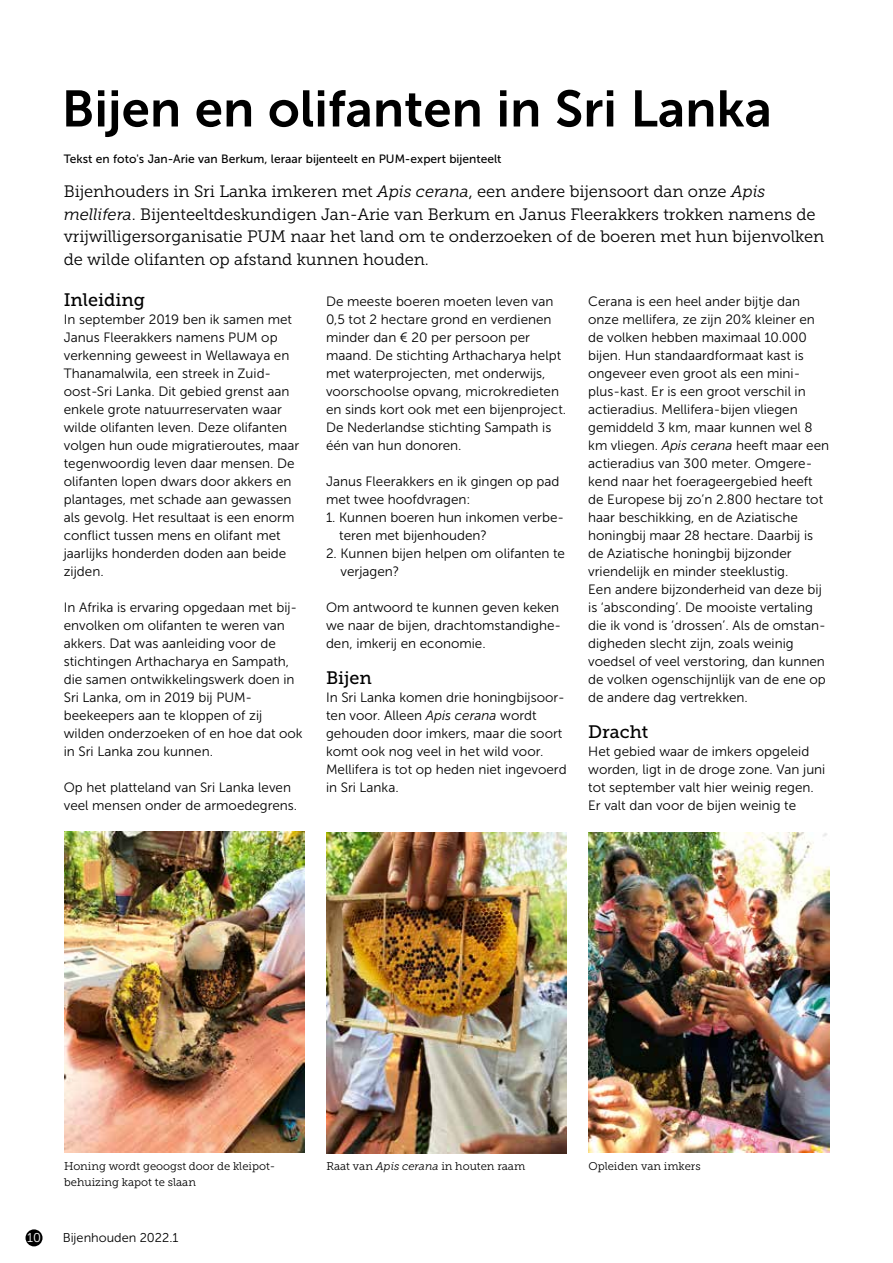
<style>
.page{position:relative;width:893px;height:1263px;background:#fff}
.page>*{position:absolute;margin:0;border:0;box-sizing:border-box;transform-origin:0 0}
.t1{font:51px "Museo Sans 700";color:#000}
.t2{font:18px "Museo Slab 500";color:#000}
.t3{font:16.5px/22.5px "Museo Slab 300";letter-spacing:-.005em;color:#000}
.t4{font:13.5px/18px "Museo Sans 300";color:#000}
.t5{font:12.75px "Museo Sans 300";color:#000}
.t6{font:12.75px "Museo Sans 300";color:#fff}
.t7{font:12px "Museo Sans 500";color:#000}
.t8{font:11.25px/16.5px "Museo Slab 300";color:#000}
.s1{font-style:italic}
</style>
<div class="page">
<img style="left:64px;top:832px;width:241px;height:321px">
<img style="left:326px;top:832px;width:241px;height:321px">
<img style="left:588px;top:832px;width:241px;height:321px">
<div style="left:26px;top:1229px;width:17px;height:17px;background:#000;border-radius:50%"></div>
<h1 class="t1" style="left:62px;top:80px;width:712px">Bijen en olifanten in Sri Lanka</h1>
<p class="t7" style="left:64px;top:152px;width:439px">Tekst en foto's Jan-Arie van Berkum, leraar bijenteelt en PUM-expert bijenteelt</p>
<p class="t3" style="left:64px;top:181px;width:762px">Bijenhouders in Sri Lanka imkeren met <span class="s1">Apis cerana</span>, een andere bijensoort dan onze <span class="s1">Apis mellifera</span>. Bijenteeltdeskundigen Jan-Arie van Berkum en Janus Fleerakkers trokken namens de vrijwilligersorganisatie PUM naar het land om te onderzoeken of de boeren met hun bijenvolken de wilde olifanten op afstand kunnen houden.</p>
<h2 class="t2" style="left:64px;top:290px;width:83px">Inleiding</h2>
<p class="t4" style="left:64px;top:310px;width:237px">In september 2019 ben ik samen met Janus Fleerakkers namens PUM op verkenning geweest in Wellawaya en Thanamalwila, een streek in Zuid&shy;oost-Sri Lanka. Dit gebied grenst aan enkele grote natuurreservaten waar wilde olifanten leven. Deze olifanten volgen hun oude migratieroutes, maar tegenwoordig leven daar mensen. De olifanten lopen dwars door akkers en plantages, met schade aan gewassen als gevolg. Het resultaat is een enorm conflict tussen mens en olifant met jaarlijks honderden doden aan beide zijden.</p>
<p class="t4" style="left:64px;top:598px;width:240px">In Afrika is ervaring opgedaan met bij&shy;envolken om olifanten te weren van akkers. Dat was aanleiding voor de stichtingen Arthacharya en Sampath, die samen ontwikkelingswerk doen in Sri Lanka, om in 2019 bij PUM&shy;beekeepers aan te kloppen of zij wilden onderzoeken of en hoe dat ook in Sri Lanka zou kunnen.</p>
<p class="t4" style="left:64px;top:778px;width:235px">Op het platteland van Sri Lanka leven veel mensen onder de armoedegrens.</p>
<p class="t4" style="left:588px;top:292px;width:242px">Cerana is een heel ander bijtje dan onze mellifera, ze zijn 20% kleiner en de volken hebben maximaal 10.000 bijen. Hun standaardformaat kast is ongeveer even groot als een mini&shy;plus-kast. Er is een groot verschil in actieradius. Mellifera-bijen vliegen gemiddeld 3 km, maar kunnen wel 8 km vliegen. <span class="s1">Apis cerana</span> heeft maar een actieradius van 300 meter. Omgere&shy;kend naar het foerageergebied heeft de Europese bij zo’n 2.800 hectare tot haar beschikking, en de Aziatische honingbij maar 28 hectare. Daarbij is de Aziatische honingbij bijzonder vriendelijk en minder steeklustig.<br>Een andere bijzonderheid van deze bij is ‘absconding’. De mooiste vertaling die ik vond is ‘drossen’. Als de omstan&shy;digheden slecht zijn, zoals weinig voedsel of veel verstoring, dan kunnen de volken ogenschijnlijk van de ene op de andere dag vertrekken.</p>
<h2 class="t2" style="left:588px;top:722px;width:62px">Dracht</h2>
<p class="t4" style="left:588px;top:742px;width:239px">Het gebied waar de imkers opgeleid worden, ligt in de droge zone. Van juni tot september valt hier weinig regen.<br>Er valt dan voor de bijen weinig te</p>
<p class="t4" style="left:326px;top:292px;width:242px">De meeste boeren moeten leven van 0,5 tot 2 hectare grond en verdienen minder dan € 20 per persoon per maand. De stichting Arthacharya helpt met waterprojecten, met onderwijs, voorschoolse opvang, microkredieten en sinds kort ook met een bijenproject.<br>De Nederlandse stichting Sampath is één van hun donoren.</p>
<p class="t4" style="left:326px;top:472px;width:235px">Janus Fleerakkers en ik gingen op pad met twee hoofdvragen:</p>
<p class="t4" style="left:339px;top:508px;width:226px;text-indent:-13px">1. Kunnen boeren hun inkomen verbe&shy;teren met bijenhouden?</p>
<p class="t4" style="left:341px;top:544px;width:226px;text-indent:-15px">2. Kunnen bijen helpen om olifanten te verjagen?</p>
<p class="t4" style="left:326px;top:598px;width:237px">Om antwoord te kunnen geven keken we naar de bijen, drachtomstandighe&shy;den, imkerij en economie.</p>
<h2 class="t2" style="left:326px;top:668px;width:47px">Bijen</h2>
<p class="t4" style="left:326px;top:688px;width:242px">In Sri Lanka komen drie honingbijsoor&shy;ten voor. Alleen <span class="s1">Apis cerana</span> wordt gehouden door imkers, maar die soort komt ook nog veel in het wild voor.<br>Mellifera is tot op heden niet ingevoerd in Sri Lanka.</p>
<p class="t8" style="left:64px;top:1157px;width:213px">Honing wordt geoogst door de kleipot&shy;behuizing kapot te slaan</p>
<p class="t8" style="left:326px;top:1158px;width:200px">Raat van <span class="s1">Apis cerana</span> in houten raam</p>
<p class="t8" style="left:588px;top:1158px;width:114px">Opleiden van imkers</p>
<p class="t6" style="left:27px;top:1231px;width:15px">10</p>
<p class="t5" style="left:63px;top:1231px;width:117px">Bijenhouden 2022.1</p>
</div>
